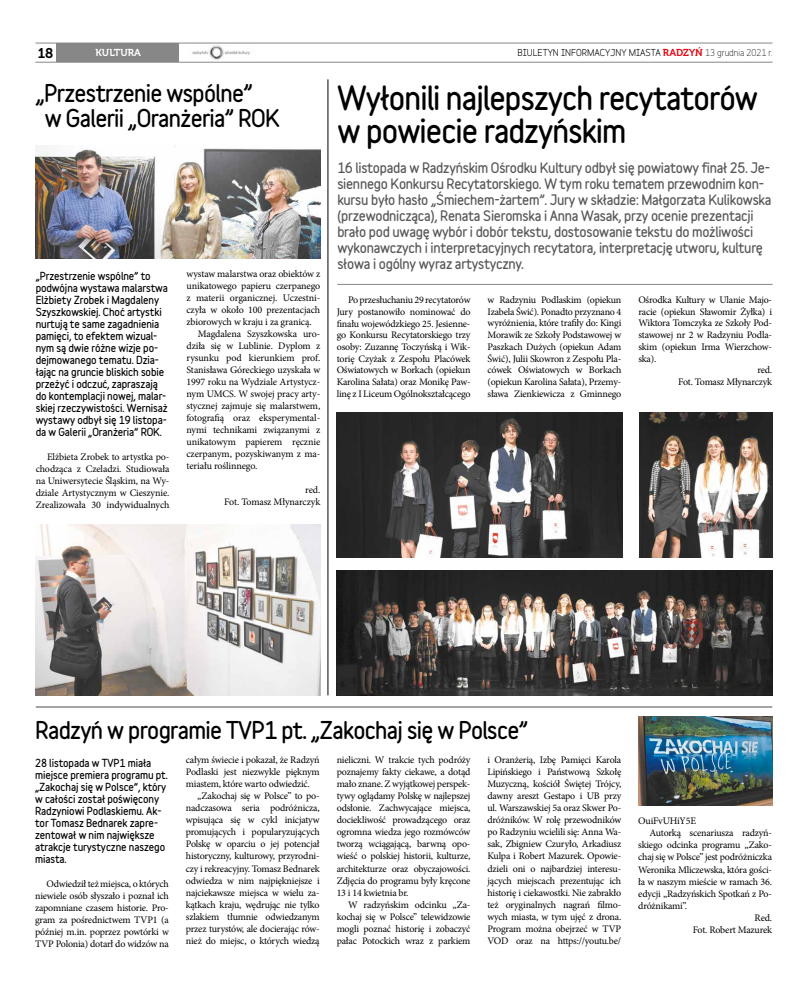
<style>
.page{position:relative;width:808px;height:993px;background:#fff}
.page>*{position:absolute;margin:0;border:0;box-sizing:border-box;transform-origin:0 0}
.t1{font:900 30px/33px "Variable";letter-spacing:-.03em;color:#000}
.t2{font:900 22px/25px "Variable";letter-spacing:-.03em;color:#000}
.t3{font:14px "Museo 700";color:#000}
.t4{font:900 13px/16px "Variable";letter-spacing:-.02em;color:#575756}
.t5{font:10px/12px "Minion Pro";letter-spacing:-.02em;color:#000;text-align:justify}
.t6{font:900 10px/12px "Variable";letter-spacing:-.01em;color:#000}
.t7{font:10px "Museo 700";color:#fff}
.t8{font:700 9px "Variable";color:#000}
.s1{font-family:"Museo 700";font-weight:400;font-size:10px;color:#e30613}
.s2{font-weight:400}
</style>
<div class="page">
<div style="left:56px;top:43px;width:123px;height:19px;background:#878787"></div>
<hr style="left:35px;top:43px;width:737px;height:1px;background:#878787">
<hr style="left:35px;top:62px;width:737px;height:1px;background:#878787">
<img style="left:192px;top:45px;width:58px;height:15px">
<hr style="left:36px;top:706px;width:736px;height:1px;background:#878787">
<hr style="left:328px;top:79px;width:1px;height:616px;background:#000">
<hr style="left:337px;top:284px;width:435px;height:1px;background:#878787">
<img style="left:337px;top:570px;width:435px;height:125px">
<img style="left:638px;top:716px;width:134px;height:89px">
<img style="left:337px;top:412px;width:285px;height:145px">
<img style="left:639px;top:412px;width:133px;height:145px">
<img style="left:35px;top:524px;width:285px;height:171px">
<img style="left:35px;top:145px;width:285px;height:113px">
<h3 class="t3" style="left:38px;top:45px;width:17px">18</h3>
<p class="t7" style="left:96px;top:47px;width:47px">KULTURA</p>
<p class="t8" style="left:517px;top:45px;width:256px">BIULETYN INFORMACYJNY MIASTA <span class="s1">RADZYŃ</span> <span class="s2">13 grudnia 2021 r.</span></p>
<h2 class="t2" style="left:45px;top:80px;width:236px;text-indent:-9px">„Przestrzenie wspólne”<br>w Galerii „Oranżeria” ROK</h2>
<p class="t6" style="left:36px;top:270px;width:134px">„Przestrzenie wspólne” to podwójna wystawa malarstwa<br>Elżbiety Zrobek i Magdaleny<br>Szyszkowskiej. Choć artystki nurtują te same zagadnienia pamięci, to efektem wizual&shy;nym są dwie różne wizje po&shy;dejmowanego tematu. Dzia&shy;łając na gruncie bliskich sobie przeżyć i odczuć, zapraszają do kontemplacji nowej, malar&shy;skiej rzeczywistości. Wernisaż wystawy odbył się 19 listopa&shy;da w Galerii „Oranżeria” ROK.</p>
<p class="t5" style="left:36px;top:451px;width:135px;text-indent:11px">Elżbieta Zrobek to artystka po&shy;chodząca z Czeladzi. Studiowała na Uniwersytecie Śląskim, na Wy&shy;dziale Artystycznym w Cieszynie.<br>Zrealizowała 30 indywidualnych</p>
<p class="t5" style="left:186px;top:267px;width:135px">wystaw malarstwa oraz obiektów z</p>
<p class="t5" style="left:186px;top:279px;width:135px">unikatowego papieru czerpanego</p>
<p class="t5" style="left:186px;top:291px;width:135px">z materii organicznej. Uczestni-</p>
<p class="t5" style="left:186px;top:303px;width:135px">czyła w około 100 prezentacjach</p>
<p class="t5" style="left:186px;top:315px;width:127px">zbiorowych w kraju i za granicą.</p>
<p class="t5" style="left:198px;top:327px;width:124px">Magdalena Szyszkowska uro-</p>
<p class="t5" style="left:186px;top:339px;width:135px">dziła się w Lublinie. Dyplom z</p>
<p class="t5" style="left:186px;top:351px;width:135px">rysunku pod kierunkiem prof.</p>
<p class="t5" style="left:186px;top:363px;width:135px">Stanisława Góreckiego uzyskała w</p>
<p class="t5" style="left:186px;top:375px;width:135px">1997 roku na Wydziale Artystycz-</p>
<p class="t5" style="left:186px;top:387px;width:135px">nym UMCS. W swojej pracy arty-</p>
<p class="t5" style="left:186px;top:399px;width:135px">stycznej zajmuje się malarstwem,</p>
<p class="t5" style="left:186px;top:411px;width:135px">fotografią oraz eksperymental-</p>
<p class="t5" style="left:186px;top:423px;width:135px">nymi technikami związanymi z</p>
<p class="t5" style="left:186px;top:435px;width:135px">unikatowym papierem ręcznie</p>
<p class="t5" style="left:186px;top:447px;width:135px">czerpanym, pozyskiwanym z ma-</p>
<p class="t5" style="left:186px;top:459px;width:72px">teriału roślinnego.</p>
<p class="t5" style="left:224px;top:483px;width:98px;text-align:right">red.<br>Fot. Tomasz Młynarczyk</p>
<h1 class="t1" style="left:337px;top:81px;width:422px">Wyłonili najlepszych recytatorów w powiecie radzyńskim</h1>
<p class="t4" style="left:337px;top:160px;width:436px">16 listopada w Radzyńskim Ośrodku Kultury odbył się powiatowy finał 25. Je&shy;siennego Konkursu Recytatorskiego. W tym roku tematem przewodnim kon&shy;kursu było hasło „Śmiechem-żartem”. Jury w składzie: Małgorzata Kulikowska (przewodnicząca), Renata Sieromska i Anna Wasak, przy ocenie prezentacji brało pod uwagę wybór i dobór tekstu, dostosowanie tekstu do możliwości wykonawczych i interpretacyjnych recytatora, interpretację utworu, kulturę słowa i ogólny wyraz artystyczny.</p>
<p class="t5" style="left:337px;top:294px;width:135px;line-height:11.7px;text-indent:11px">Po przesłuchaniu 29 recytatorów Jury postanowiło nominować do finału wojewódzkiego 25. Jesienne&shy;go Konkursu Recytatorskiego trzy osoby: Zuzannę Toczyńską i Wik&shy;torię Czyżak z Zespołu Placówek Oświatowych w Borkach (opiekun Karolina Sałata) oraz Monikę Paw&shy;linę z I Liceum Ogólnokształcącego</p>
<p class="t5" style="left:488px;top:294px;width:135px;line-height:11.7px">w Radzyniu Podlaskim (opiekun Izabela Świć). Ponadto przyznano 4 wyróżnienia, które trafiły do: Kingi Morawik ze Szkoły Podstawowej w Paszkach Dużych (opiekun Adam Świć), Julii Skowron z Zespołu Pla&shy;cówek Oświatowych w Borkach (opiekun Karolina Sałata), Przemy&shy;sława Zienkiewicza z Gminnego</p>
<p class="t5" style="left:638px;top:294px;width:135px">Ośrodka Kultury w Ulanie Majo-</p>
<p class="t5" style="left:638px;top:305px;width:135px">racie (opiekun Sławomir Żyłka) i</p>
<p class="t5" style="left:638px;top:317px;width:135px">Wiktora Tomczyka ze Szkoły Pod-</p>
<p class="t5" style="left:638px;top:329px;width:135px">stawowej nr 2 w Radzyniu Podla-</p>
<p class="t5" style="left:638px;top:340px;width:135px">skim (opiekun Irma Wierzchow-</p>
<p class="t5" style="left:638px;top:352px;width:19px">ska).</p>
<p class="t5" style="left:757px;top:364px;width:16px">red.</p>
<p class="t5" style="left:678px;top:376px;width:95px">Fot. Tomasz Młynarczyk</p>
<h2 class="t2" style="left:35px;top:717px;width:494px">Radzyń w programie TVP1 pt. „Zakochaj się w Polsce”</h2>
<p class="t6" style="left:35px;top:756px;width:134px">28 listopada w TVP1 miała miejsce premiera programu pt. „Zakochaj się w Polsce”, który w całości został poświęcony<br>Radzyniowi Podlaskiemu. Ak&shy;tor Tomasz Bednarek zapre&shy;zentował w nim największe atrakcje turystyczne naszego miasta.</p>
<p class="t5" style="left:35px;top:877px;width:135px;text-indent:11px">Odwiedził też miejsca, o których niewiele osób słyszało i poznał ich zapomniane czasem historie. Pro&shy;gram za pośrednictwem TVP1 (a później m.in. poprzez powtórki w TVP Polonia) dotarł do widzów na</p>
<p class="t5" style="left:186px;top:754px;width:135px">całym świecie i pokazał, że Radzyń</p>
<p class="t5" style="left:186px;top:766px;width:135px">Podlaski jest niezwykle pięknym</p>
<p class="t5" style="left:186px;top:778px;width:126px">miastem, które warto odwiedzić.</p>
<p class="t5" style="left:197px;top:790px;width:124px">„Zakochaj się w Polsce” to po-</p>
<p class="t5" style="left:186px;top:802px;width:135px">nadczasowa seria podróżnicza,</p>
<p class="t5" style="left:186px;top:814px;width:135px">wpisująca się w cykl inicjatyw</p>
<p class="t5" style="left:186px;top:826px;width:135px">promujących i popularyzujących</p>
<p class="t5" style="left:186px;top:838px;width:135px">Polskę w oparciu o jej potencjał</p>
<p class="t5" style="left:186px;top:850px;width:135px">historyczny, kulturowy, przyrodni-</p>
<p class="t5" style="left:186px;top:862px;width:135px">czy i rekreacyjny. Tomasz Bednarek</p>
<p class="t5" style="left:186px;top:874px;width:135px">odwiedza w nim najpiękniejsze i</p>
<p class="t5" style="left:186px;top:886px;width:135px">najciekawsze miejsca w wielu za-</p>
<p class="t5" style="left:186px;top:898px;width:135px">kątkach kraju, wędrując nie tylko</p>
<p class="t5" style="left:186px;top:910px;width:135px">szlakiem tłumnie odwiedzanym</p>
<p class="t5" style="left:186px;top:922px;width:135px">przez turystów, ale docierając rów-</p>
<p class="t5" style="left:186px;top:934px;width:135px">nież do miejsc, o których wiedzą</p>
<p class="t5" style="left:337px;top:754px;width:135px">nieliczni. W trakcie tych podróży poznajemy fakty ciekawe, a dotąd mało znane. Z wyjątkowej perspek&shy;tywy oglądamy Polskę w najlepszej odsłonie. Zachwycające miejsca, dociekliwość prowadzącego oraz ogromna wiedza jego rozmówców tworzą wciągającą, barwną opo&shy;wieść o polskiej historii, kulturze, architekturze oraz obyczajowości.<br>Zdjęcia do programu były kręcone 13 i 14 kwietnia br.</p>
<p class="t5" style="left:337px;top:898px;width:135px;text-indent:11px">W radzyńskim odcinku „Za&shy;kochaj się w Polsce” telewidzowie mogli poznać historię i zobaczyć pałac Potockich wraz z parkiem</p>
<p class="t5" style="left:487px;top:754px;width:135px">i Oranżerią, Izbę Pamięci Karola Lipińskiego i Państwową Szkołę Muzyczną, kościół Świętej Trójcy, dawny areszt Gestapo i UB przy ul. Warszawskiej 5a oraz Skwer Po&shy;dróżników. W rolę przewodników po Radzyniu wcielili się: Anna Wa&shy;sak, Zbigniew Czuryło, Arkadiusz Kulpa i Robert Mazurek. Opowie&shy;dzieli oni o najbardziej interesu&shy;jących miejscach prezentując ich historię i ciekawostki. Nie zabrakło też oryginalnych nagrań filmo&shy;wych miasta, w tym ujęć z drona.<br>Program można obejrzeć w TVP VOD oraz na https://youtu.be/</p>
<p class="t5" style="left:638px;top:815px;width:59px">OuiFvUHiY5E</p>
<p class="t5" style="left:650px;top:827px;width:124px">Autorką scenariusza radzyń-</p>
<p class="t5" style="left:638px;top:839px;width:135px">skiego odcinka programu „Zako-</p>
<p class="t5" style="left:638px;top:851px;width:135px">chaj się w Polsce” jest podróżniczka</p>
<p class="t5" style="left:638px;top:863px;width:135px">Weronika Mliczewska, która gości-</p>
<p class="t5" style="left:638px;top:875px;width:135px">ła w naszym mieście w ramach 36.</p>
<p class="t5" style="left:638px;top:887px;width:135px">edycji „Radzyńskich Spotkań z Po-</p>
<p class="t5" style="left:638px;top:899px;width:50px">dróżnikami”.</p>
<p class="t5" style="left:755px;top:911px;width:19px">Red.</p>
<p class="t5" style="left:693px;top:923px;width:81px">Fot. Robert Mazurek</p>
</div>
